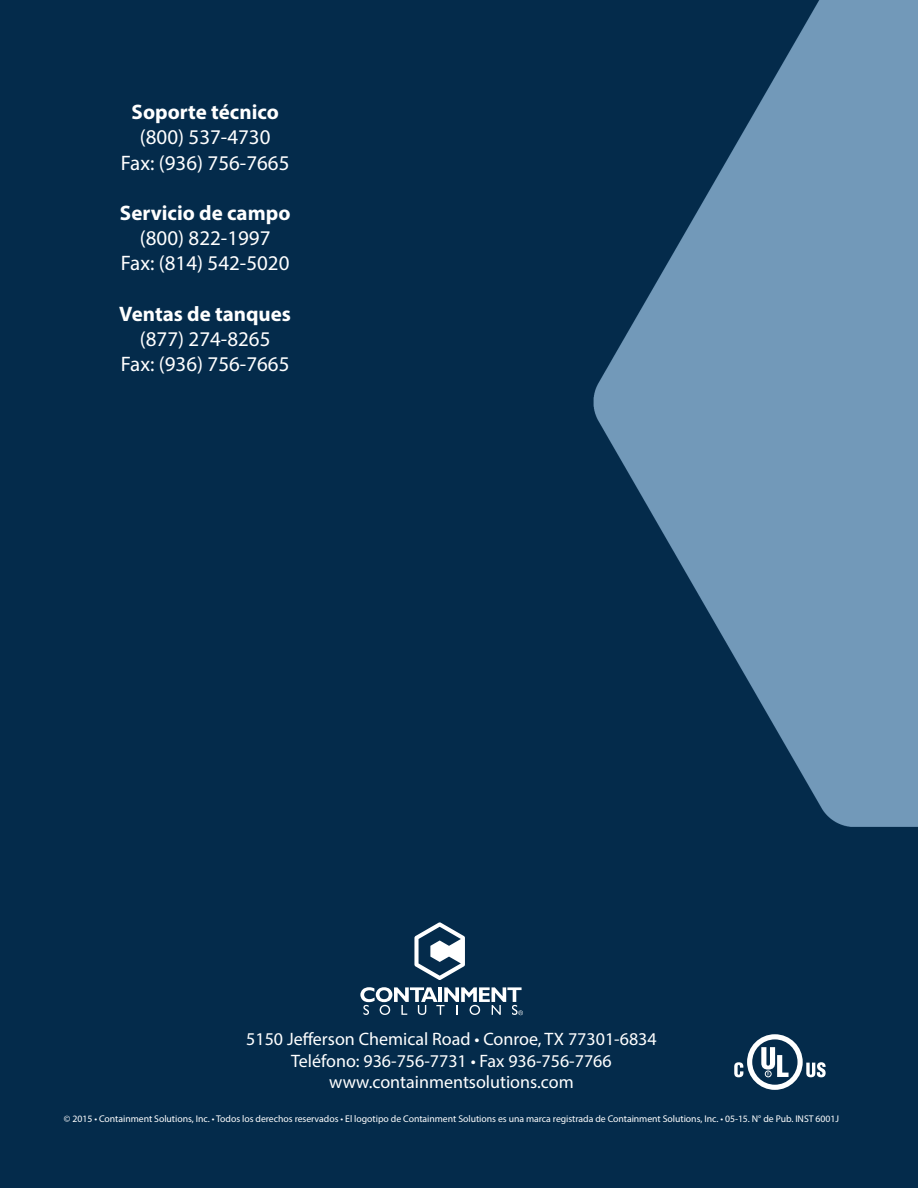
<style>
.page{position:relative;width:918px;height:1188px;background:#fff}
.page>*{position:absolute;margin:0;border:0;box-sizing:border-box;transform-origin:0 0}
.t1{font:21px/25.2px "Myriad Pro";color:#fff;text-align:center}
.t2{font:700 21px "Myriad Pro";color:#fff}
.t3{font:18px/21.6px "Myriad Pro";color:#fff;text-align:center}
.t4{font:9.75px "Myriad Pro";letter-spacing:-.005em;color:#fff}
</style>
<div class="page">
<img style="left:0;top:0;width:918px;height:1188px">
<svg style="left:734px;top:1034px;width:92px;height:56px"></svg>
<svg style="left:360px;top:987px;width:163px;height:28px"></svg>
<svg style="left:414px;top:922px;width:51px;height:58px"></svg>
<h1 class="t2" style="left:132px;top:98px;width:149px">Soporte técnico</h1>
<h1 class="t1" style="left:121px;top:124px;width:170px">(800) 537-4730<br>Fax: (936) 756-7665</h1>
<h1 class="t2" style="left:120px;top:199px;width:172px">Servicio de campo</h1>
<h1 class="t1" style="left:121px;top:225px;width:170px">(800) 822-1997<br>Fax: (814) 542-5020</h1>
<h1 class="t2" style="left:119px;top:300px;width:173px">Ventas de tanques</h1>
<h1 class="t1" style="left:121px;top:326px;width:170px">(877) 274-8265<br>Fax: (936) 756-7665</h1>
<h2 class="t3" style="left:246px;top:1028px;width:412px">5150 Jefferson Chemical Road • Conroe, TX 77301-6834<br>Teléfono: 936-756-7731 • Fax 936-756-7766 www.containmentsolutions.com</h2>
<p class="t4" style="left:64px;top:1113px;width:777px">© 2015 • Containment Solutions, Inc. • Todos los derechos reservados • El logotipo de Containment Solutions es una marca registrada de Containment Solutions, Inc. • 05-15. N° de Pub. INST 6001J</p>
</div>
